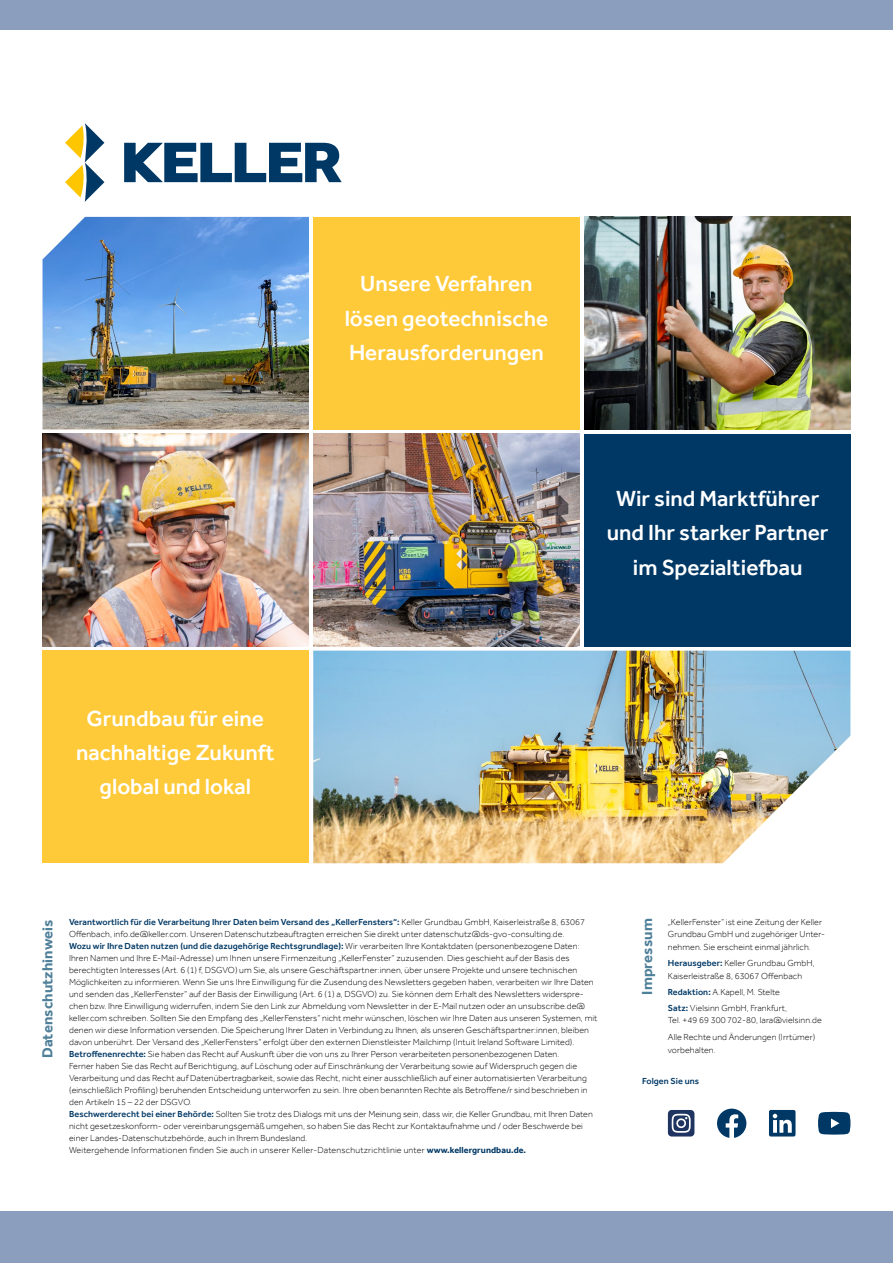
<style>
.page{position:relative;width:893px;height:1263px;background:#fff}
.page>*{position:absolute;margin:0;border:0;box-sizing:border-box;transform-origin:0 0}
.t1{font:500 22.5px/34.5px "Effra";color:#fff;text-align:center}
.t2{font:700 15px "Effra";letter-spacing:.005em;color:#4f8099}
.t3{font:300 9px/12px "Effra";letter-spacing:.005em;color:#000}
.t4{font:500 9px "Effra";letter-spacing:.005em;color:#003865}
.s1{font-weight:500;color:#003865}
.s2{font-weight:700;color:#003865}
</style>
<div class="page">
<div style="left:0;top:0;width:893px;height:30px;background:#8b9ebd"></div>
<div style="left:0;top:1212px;width:893px;height:51px;background:#8b9ebd"></div>
<svg style="left:43px;top:429px;width:807px;height:222px"></svg>
<img style="left:43px;top:217px;width:266px;height:212px">
<div style="left:313px;top:217px;width:267px;height:212px;background:#feca3a"></div>
<img style="left:584px;top:217px;width:266px;height:212px">
<img style="left:43px;top:434px;width:266px;height:212px">
<img style="left:313px;top:434px;width:267px;height:212px">
<div style="left:584px;top:434px;width:266px;height:212px;background:#003865"></div>
<div style="left:43px;top:651px;width:266px;height:212px;background:#feca3a"></div>
<img style="left:313px;top:651px;width:537px;height:212px">
<svg style="left:65px;top:123px;width:39px;height:79px"></svg>
<svg style="left:124px;top:143px;width:218px;height:39px"></svg>
<svg style="left:717px;top:1108px;width:29px;height:30px"></svg>
<svg style="left:769px;top:1110px;width:26px;height:26px"></svg>
<svg style="left:668px;top:1110px;width:26px;height:26px"></svg>
<svg style="left:818px;top:1112px;width:32px;height:22px"></svg>
<h1 class="t1" style="left:345px;top:266px;width:205px">Unsere Verfahren lösen geotechnische<br>Herausforderungen</h1>
<h1 class="t1" style="left:607px;top:481px;width:223px">Wir sind Marktführer und Ihr starker Partner im Spezialtiefbau</h1>
<h1 class="t1" style="left:76px;top:700px;width:200px">Grundbau für eine nachhaltige Zukunft global und lokal</h1>
<h2 class="t2" style="left:39px;top:1058px;width:140px;rotate:-90deg">Datenschutzhinweis</h2>
<p class="t3" style="left:69px;top:915px;width:530px"><span class="s1">Verantwortlich für die Verarbeitung Ihrer Daten beim Versand des „KellerFensters“:</span> Keller Grundbau GmbH, Kaiserleistraße 8, 63067<br>Offenbach, info.de@keller.com. Unseren Datenschutzbeauftragten erreichen Sie direkt unter datenschutz@ds-gvo-consulting.de.<br><span class="s1">Wozu wir Ihre Daten nutzen (und die dazugehörige Rechtsgrundlage):</span> Wir verarbeiten Ihre Kontaktdaten (personenbezogene Daten:<br>Ihren Namen und Ihre E-Mail-Adresse) um Ihnen unsere Firmenzeitung „KellerFenster“ zuzusenden. Dies geschieht auf der Basis des berechtigten Interesses (Art. 6 (1) f, DSGVO) um Sie, als unsere Geschäftspartner:innen, über unsere Projekte und unsere technischen Möglichkeiten zu informieren. Wenn Sie uns Ihre Einwilligung für die Zusendung des Newsletters gegeben haben, verarbeiten wir Ihre Daten und senden das „KellerFenster“ auf der Basis der Einwilligung (Art. 6 (1) a, DSGVO) zu. Sie können dem Erhalt des Newsletters widerspre&shy;chen bzw. Ihre Einwilligung widerrufen, indem Sie den Link zur Abmeldung vom Newsletter in der E-Mail nutzen oder an unsubscribe.de@ keller.com schreiben. Sollten Sie den Empfang des „KellerFensters“ nicht mehr wünschen, löschen wir Ihre Daten aus unseren Systemen, mit denen wir diese Information versenden. Die Speicherung Ihrer Daten in Verbindung zu Ihnen, als unseren Geschäftspartner:innen, bleiben davon unberührt. Der Versand des „KellerFensters“ erfolgt über den externen Dienstleister Mailchimp (Intuit Ireland Software Limited).<br><span class="s1">Betroffenenrechte:</span> Sie haben das Recht auf Auskunft über die von uns zu Ihrer Person verarbeiteten personenbezogenen Daten.<br>Ferner haben Sie das Recht auf Berichtigung, auf Löschung oder auf Einschränkung der Verarbeitung sowie auf Widerspruch gegen die Verarbeitung und das Recht auf Datenübertragbarkeit, sowie das Recht, nicht einer ausschließlich auf einer automatisierten Verarbeitung (einschließlich Profiling) beruhenden Entscheidung unterworfen zu sein. Ihre oben benannten Rechte als Betroffene/r sind beschrieben in den Artikeln 15 – 22 der DSGVO.<br><span class="s1">Beschwerderecht bei einer Behörde:</span> Sollten Sie trotz des Dialogs mit uns der Meinung sein, dass wir, die Keller Grundbau, mit Ihren Daten nicht gesetzeskonform- oder vereinbarungsgemäß umgehen, so haben Sie das Recht zur Kontaktaufnahme und / oder Beschwerde bei einer Landes-Datenschutzbehörde, auch in Ihrem Bundesland.<br>Weitergehende Informationen finden Sie auch in unserer Keller-Datenschutzrichtlinie unter <span class="s2">www.kellergrundbau.de.</span></p>
<h2 class="t2" style="left:638px;top:994px;width:77px;rotate:-90deg">Impressum</h2>
<p class="t3" style="left:668px;top:915px;width:159px;line-height:12.8px">„KellerFenster” ist eine Zeitung der Keller<br>Grundbau GmbH und zugehöriger Unter&shy;nehmen. Sie erscheint einmal jährlich.</p>
<p class="t3" style="left:668px;top:956px;width:148px;line-height:12.8px"><span class="s1">Herausgeber:</span> Keller Grundbau GmbH,<br>Kaiserleistraße 8, 63067 Offenbach</p>
<p class="t3" style="left:668px;top:984px;width:121px;line-height:15.9px"><span class="s1">Redaktion:</span> A.Kapell, M. Stelte<br><span class="s1">Satz:</span> Vielsinn GmbH, Frankfurt,</p>
<p class="t3" style="left:668px;top:1012px;width:155px;line-height:17px">Tel. +49 69 300 702-80, lara@vielsinn.de<br>Alle Rechte und Änderungen (Irrtümer)</p>
<p class="t3" style="left:668px;top:1044px;width:49px">vorbehalten.</p>
<p class="t4" style="left:642px;top:1075px;width:59px">Folgen Sie uns</p>
</div>
